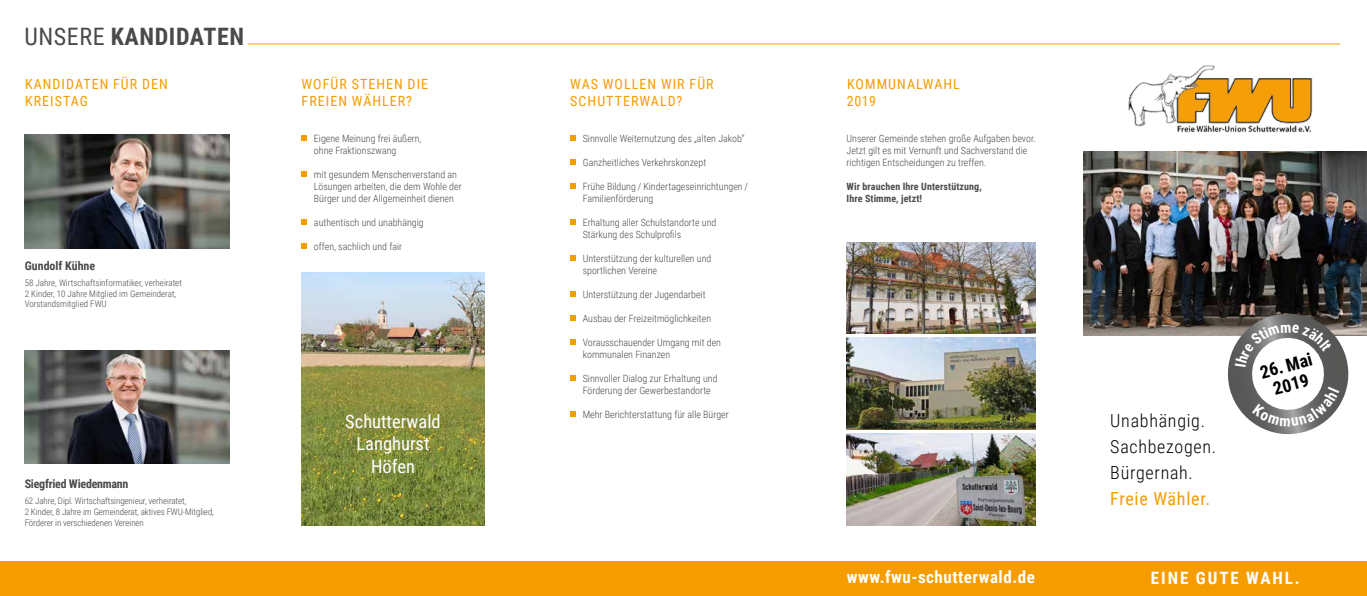
<style>
.page{position:relative;width:1367px;height:596px;background:#fff}
.page>*{position:absolute;margin:0;border:0;box-sizing:border-box;transform-origin:0 0}
.t1{font:700 24px "Roboto Condensed";letter-spacing:.025em;color:#4a4a49}
.t2{font:18.5px/22.2px "Roboto Condensed";color:#fff;text-align:center}
.t3{font:300 18px/26px "Roboto Condensed";letter-spacing:.04em;color:#000}
.t4{font:18px "Roboto Condensed";letter-spacing:.04em;color:#f59c00}
.t5{font:700 17.9px/19.2px "Roboto Condensed";color:#000;text-align:center}
.t6{font:700 17px "Roboto Condensed";letter-spacing:.03em;color:#fff}
.t7{font:700 17px "Roboto Condensed";letter-spacing:.115em;color:#fff}
.t8{font:14px/16.8px "Roboto Condensed";letter-spacing:.075em;color:#f59c00}
.t9{font:700 12px "Roboto Condensed";letter-spacing:-.02em;color:#4a4a49}
.t10{font:700 12px "Roboto Condensed";color:#4a4a49}
.t11{font:300 10px/12px "Roboto Condensed";color:#4a4a49}
.t12{font:700 10px/12px "Roboto Condensed";letter-spacing:.01em;color:#4a4a49}
.t13{font:300 9px/10.8px "Roboto Condensed";letter-spacing:-.01em;color:#4a4a49}
.s1{font-weight:400}
</style>
<div class="page">
<div style="left:0;top:561px;width:1366px;height:34px;background:#f59c00"></div>
<img style="left:1083px;top:151px;width:283px;height:184px">
<img style="left:1128px;top:65px;width:185px;height:68px">
<svg style="left:570px;top:135px;width:6px;height:6px"></svg>
<svg style="left:570px;top:159px;width:6px;height:6px"></svg>
<svg style="left:570px;top:183px;width:6px;height:6px"></svg>
<svg style="left:570px;top:219px;width:6px;height:6px"></svg>
<svg style="left:570px;top:255px;width:6px;height:6px"></svg>
<svg style="left:570px;top:291px;width:6px;height:6px"></svg>
<svg style="left:570px;top:315px;width:6px;height:6px"></svg>
<svg style="left:570px;top:339px;width:6px;height:6px"></svg>
<svg style="left:570px;top:375px;width:6px;height:6px"></svg>
<svg style="left:570px;top:411px;width:6px;height:6px"></svg>
<svg style="left:301px;top:135px;width:6px;height:6px"></svg>
<svg style="left:301px;top:171px;width:6px;height:6px"></svg>
<svg style="left:301px;top:219px;width:6px;height:6px"></svg>
<svg style="left:301px;top:243px;width:6px;height:6px"></svg>
<img style="left:846px;top:242px;width:189px;height:91px">
<img style="left:301px;top:272px;width:183px;height:252px">
<img style="left:25px;top:134px;width:204px;height:114px">
<img style="left:25px;top:350px;width:204px;height:113px">
<img style="left:846px;top:337px;width:189px;height:92px">
<img style="left:846px;top:433px;width:189px;height:91px">
<hr style="left:248px;top:43px;width:1091px;height:1px;background:#f59c00">
<svg style="left:1221px;top:313px;width:133px;height:122px"></svg>
<h1 class="t1" style="left:24px;top:19px;width:221px"><span class="s1">UNSERE</span> KANDIDATEN</h1>
<h3 class="t8" style="left:25px;top:75px;width:144px">KANDIDATEN FÜR DEN<br>KREISTAG</h3>
<p class="t10" style="left:25px;top:257px;width:72px">Gundolf Kühne</p>
<p class="t13" style="left:25px;top:277px;width:159px">58 Jahre, Wirtschaftsinformatiker, verheiratet<br>2 Kinder, 10 Jahre Mitglied im Gemeinderat,<br>Vorstandsmitglied FWU</p>
<p class="t9" style="left:25px;top:475px;width:105px">Siegfried Wiedenmann</p>
<p class="t13" style="left:25px;top:494px;width:191px">62 Jahre, Dipl. Wirtschaftsingenieur, verheiratet,<br>2 Kinder, 8 Jahre im Gemeinderat, aktives FWU-Mitglied,<br>Förderer in verschiedenen Vereinen</p>
<h3 class="t8" style="left:301px;top:75px;width:128px">WOFÜR STEHEN DIE<br>FREIEN WÄHLER?</h3>
<p class="t11" style="left:314px;top:132px;width:109px">Eigene Meinung frei äußern, ohne Fraktionszwang</p>
<p class="t11" style="left:314px;top:168px;width:149px">mit gesundem Menschenverstand an<br>Lösungen arbeiten, die dem Wohle der<br>Bürger und der Allgemeinheit dienen</p>
<p class="t11" style="left:314px;top:216px;width:111px">authentisch und unabhängig</p>
<p class="t11" style="left:314px;top:240px;width:90px">offen, sachlich und fair</p>
<h2 class="t2" style="left:345px;top:409px;width:97px">Schutterwald<br>Langhurst<br>Höfen</h2>
<h3 class="t8" style="left:570px;top:75px;width:145px">WAS WOLLEN WIR FÜR<br>SCHUTTERWALD?</h3>
<h3 class="t8" style="left:846px;top:75px;width:114px">KOMMUNALWAHL<br>2019</h3>
<p class="t11" style="left:582px;top:132px;width:163px">Sinnvolle Weiternutzung des „alten Jakob“</p>
<p class="t11" style="left:582px;top:156px;width:125px">Ganzheitliches Verkehrskonzept</p>
<p class="t11" style="left:582px;top:180px;width:167px">Frühe Bildung / Kindertageseinrichtungen /<br>Familienförderung</p>
<p class="t11" style="left:582px;top:216px;width:135px">Erhaltung aller Schulstandorte und<br>Stärkung des Schulprofils</p>
<p class="t11" style="left:582px;top:252px;width:130px">Unterstützung der kulturellen und sportlichen Vereine</p>
<p class="t11" style="left:582px;top:288px;width:124px">Unterstützung der Jugendarbeit</p>
<p class="t11" style="left:582px;top:312px;width:130px">Ausbau der Freizeitmöglichkeiten</p>
<p class="t11" style="left:582px;top:336px;width:140px">Vorausschauender Umgang mit den kommunalen Finanzen</p>
<p class="t11" style="left:582px;top:372px;width:136px">Sinnvoller Dialog zur Erhaltung und<br>Förderung der Gewerbestandorte</p>
<p class="t11" style="left:582px;top:408px;width:148px">Mehr Berichterstattung für alle Bürger</p>
<p class="t11" style="left:846px;top:132px;width:191px">Unserer Gemeinde stehen große Aufgaben bevor.<br>Jetzt gilt es mit Vernunft und Sachverstand die richtigen Entscheidungen zu treffen.</p>
<p class="t12" style="left:846px;top:180px;width:137px">Wir brauchen Ihre Unterstützung,<br>Ihre Stimme, jetzt!</p>
<h3 class="t3" style="left:1110px;top:407px;width:107px">Unabhängig.<br>Sachbezogen.<br>Bürgernah.</h3>
<h3 class="t4" style="left:1110px;top:486px;width:101px">Freie Wähler.</h3>
<h3 class="t5" style="left:1257px;top:362px;width:55px;rotate:-15deg">26. Mai<br>2019</h3>
<h3 class="t6" style="left:846px;top:564px;width:189px">www.fwu-schutterwald.de</h3>
<h3 class="t7" style="left:1150px;top:565px;width:150px">EINE GUTE WAHL.</h3>
</div>
